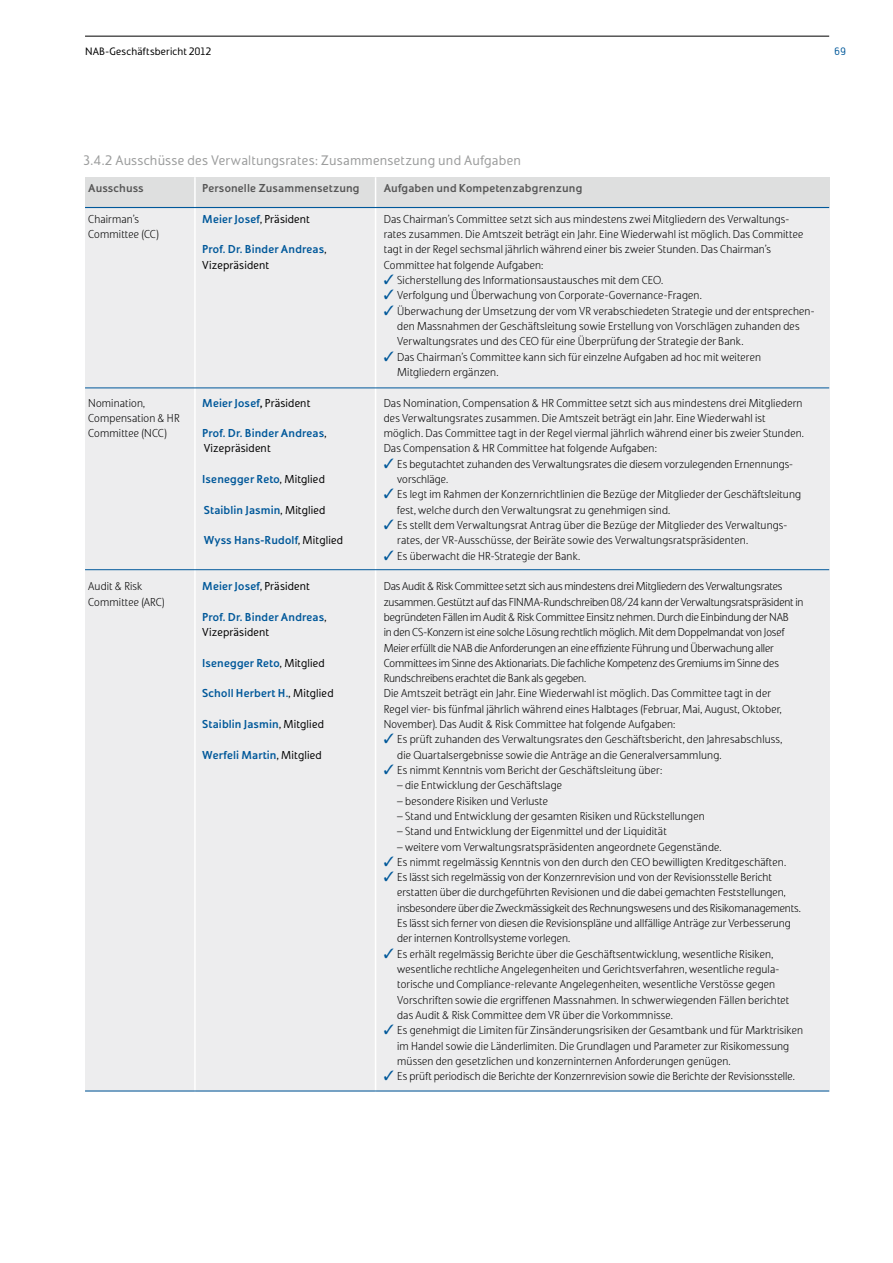
<style>
.page{position:relative;width:893px;height:1263px;background:#fff}
.page>*{position:absolute;margin:0;border:0;box-sizing:border-box;transform-origin:0 0}
.t1{font:13.5px "Solo Sans";letter-spacing:.01em;color:#9c9d9d}
.t2{font:300 11.25px/15.3px "Solo Sans";letter-spacing:.01em;color:#000}
.t3{font:300 11.25px/15.3px "Solo Sans";letter-spacing:-.015em;color:#000}
.t4{font:700 11.25px "Solo Sans";letter-spacing:.01em;color:#00589a}
.t5{font:700 11.25px "Solo Sans";letter-spacing:.005em;color:#565656}
.t6{font:11.25px "Solo Sans";letter-spacing:.01em;color:#000}
.t7{font:10.5px "Solo Sans";letter-spacing:.02em;color:#000}
.t8{font:10.5px "Solo Sans";color:#00589a}
.s1{font-weight:400;color:#000}
.s2{color:#00589a}
.s3{color:#000}
</style>
<div class="page">
<hr style="left:85px;top:36px;width:744px;height:1px;background:#000">
<div style="left:85px;top:177px;width:744px;height:914px;background:#ececed"></div>
<div style="left:85px;top:177px;width:744px;height:30px;background:#dddede"></div>
<hr style="left:194px;top:177px;width:2px;height:964px;background:#fff">
<hr style="left:375px;top:177px;width:1px;height:964px;background:#fff">
<hr style="left:85px;top:207px;width:744px;height:1px;background:#00589a">
<hr style="left:85px;top:388px;width:744px;height:1px;background:#00589a">
<hr style="left:85px;top:569px;width:744px;height:1px;background:#00589a">
<hr style="left:85px;top:1091px;width:744px;height:1px;background:#00589a">
<p class="t7" style="left:85px;top:45px;width:128px">NAB-Geschäftsbericht 2012</p>
<p class="t8" style="left:834px;top:45px;width:13px">69</p>
<p class="t1" style="left:84px;top:153px;width:439px">3.4.2 Ausschüsse des Verwaltungsrates: Zusammensetzung und Aufgaben</p>
<p class="t5" style="left:88px;top:182px;width:57px">Ausschuss</p>
<p class="t5" style="left:202px;top:182px;width:159px">Personelle Zusammensetzung</p>
<p class="t5" style="left:384px;top:182px;width:200px">Aufgaben und Kompetenzabgrenzung</p>
<p class="t2" style="left:88px;top:211px;width:52px">Chairman’s</p>
<p class="t4" style="left:202px;top:212px;width:109px">Meier Josef<span class="s1">, Präsident</span></p>
<p class="t2" style="left:384px;top:211px;width:407px">Das Chairman’s Committee setzt sich aus mindestens zwei Mitgliedern des Verwaltungs-</p>
<p class="t2" style="left:88px;top:227px;width:72px">Committee (CC)</p>
<p class="t2" style="left:384px;top:227px;width:421px">rates zusammen. Die Amtszeit beträgt ein Jahr. Eine Wiederwahl ist möglich. Das Committee</p>
<p class="t4" style="left:202px;top:243px;width:126px">Prof. Dr. Binder Andreas<span class="s1">,</span></p>
<p class="t2" style="left:384px;top:242px;width:389px">tagt in der Regel sechsmal jährlich während einer bis zweier Stunden. Das Chairman’s</p>
<p class="t6" style="left:202px;top:258px;width:69px">Vizepräsident</p>
<p class="t2" style="left:384px;top:257px;width:161px">Committee hat folgende Aufgaben:</p>
<p class="t2" style="left:384px;top:273px;width:281px"><span class="s2">✓</span> Sicherstellung des Informationsaustausches mit dem CEO.</p>
<p class="t2" style="left:384px;top:288px;width:320px"><span class="s2">✓</span> Verfolgung und Überwachung von Corporate-Governance-Fragen.</p>
<p class="t2" style="left:397px;top:303px;width:419px;text-indent:-13px"><span class="s2">✓</span> Überwachung der Umsetzung der vom VR verabschiedeten Strategie und der entsprechen&shy;den Massnahmen der Geschäftsleitung sowie Erstellung von Vorschlägen zuhanden des<br>Verwaltungsrates und des CEO für eine Überprüfung der Strategie der Bank.</p>
<p class="t2" style="left:397px;top:349px;width:365px;text-indent:-13px"><span class="s2">✓</span> Das Chairman’s Committee kann sich für einzelne Aufgaben ad hoc mit weiteren<br>Mitgliedern ergänzen.</p>
<p class="t2" style="left:88px;top:395px;width:59px">Nomination,</p>
<p class="t4" style="left:202px;top:396px;width:110px">Meier Josef<span class="s3">,</span> <span class="s1">Präsident</span></p>
<p class="t2" style="left:384px;top:395px;width:420px">Das Nomination, Compensation &amp; HR Committee setzt sich aus mindestens drei Mitgliedern</p>
<p class="t2" style="left:88px;top:410px;width:93px">Compensation &amp; HR</p>
<p class="t2" style="left:384px;top:410px;width:383px">des Verwaltungsrates zusammen. Die Amtszeit beträgt ein Jahr. Eine Wiederwahl ist</p>
<p class="t2" style="left:88px;top:426px;width:80px">Committee (NCC)</p>
<p class="t4" style="left:202px;top:426px;width:126px">Prof. Dr. Binder Andreas<span class="s1">,</span></p>
<p class="t2" style="left:384px;top:426px;width:422px">möglich. Das Committee tagt in der Regel viermal jährlich während einer bis zweier Stunden.</p>
<p class="t6" style="left:204px;top:442px;width:69px">Vizepräsident</p>
<p class="t2" style="left:384px;top:441px;width:275px">Das Compensation &amp; HR Committee hat folgende Aufgaben:</p>
<p class="t2" style="left:384px;top:456px;width:411px"><span class="s2">✓</span> Es begutachtet zuhanden des Verwaltungsrates die diesem vorzulegenden Ernennungs-</p>
<p class="t4" style="left:202px;top:472px;width:124px">Isenegger Reto<span class="s1">, Mitglied</span></p>
<p class="t2" style="left:397px;top:472px;width:52px">vorschläge.</p>
<p class="t2" style="left:384px;top:487px;width:419px"><span class="s2">✓</span> Es legt im Rahmen der Konzernrichtlinien die Bezüge der Mitglieder der Geschäftsleitung</p>
<p class="t4" style="left:204px;top:503px;width:123px">Staiblin Jasmin<span class="s1">, Mitglied</span></p>
<p class="t2" style="left:397px;top:502px;width:275px">fest, welche durch den Verwaltungsrat zu genehmigen sind.</p>
<p class="t2" style="left:384px;top:517px;width:405px"><span class="s2">✓</span> Es stellt dem Verwaltungsrat Antrag über die Bezüge der Mitglieder des Verwaltungs-</p>
<p class="t4" style="left:204px;top:534px;width:141px">Wyss Hans-Rudolf<span class="s1">, Mitglied</span></p>
<p class="t2" style="left:397px;top:533px;width:352px">rates, der VR-Ausschüsse, der Beiräte sowie des Verwaltungsratspräsidenten.</p>
<p class="t2" style="left:384px;top:548px;width:198px"><span class="s2">✓</span> Es überwacht die HR-Strategie der Bank.</p>
<p class="t2" style="left:88px;top:579px;width:56px">Audit &amp; Risk</p>
<p class="t4" style="left:202px;top:579px;width:109px">Meier Josef<span class="s1">, Präsident</span></p>
<p class="t3" style="left:384px;top:579px;width:400px">Das Audit &amp; Risk Committee setzt sich aus mindestens drei Mitgliedern des Verwaltungsrates</p>
<p class="t2" style="left:88px;top:594px;width:78px">Committee (ARC)</p>
<p class="t3" style="left:384px;top:594px;width:421px">zusammen. Gestützt auf das FINMA-Rundschreiben 08/24 kann der Verwaltungsratspräsident in</p>
<p class="t4" style="left:202px;top:610px;width:126px">Prof. Dr. Binder Andreas<span class="s1">,</span></p>
<p class="t3" style="left:384px;top:609px;width:407px">begründeten Fällen im Audit &amp; Risk Committee Einsitz nehmen. Durch die Einbindung der NAB</p>
<p class="t6" style="left:202px;top:626px;width:69px">Vizepräsident</p>
<p class="t3" style="left:384px;top:625px;width:402px">in den CS-Konzern ist eine solche Lösung rechtlich möglich. Mit dem Doppelmandat von Josef<br>Meier erfüllt die NAB die Anforderungen an eine effiziente Führung und Überwachung aller</p>
<p class="t4" style="left:202px;top:656px;width:124px">Isenegger Reto<span class="s1">, Mitglied</span></p>
<p class="t3" style="left:384px;top:655px;width:397px">Committees im Sinne des Aktionariats. Die fachliche Kompetenz des Gremiums im Sinne des<br>Rundschreibens erachtet die Bank als gegeben.</p>
<p class="t4" style="left:202px;top:687px;width:133px">Scholl Herbert H.<span class="s1">, Mitglied</span></p>
<p class="t2" style="left:384px;top:686px;width:400px">Die Amtszeit beträgt ein Jahr. Eine Wiederwahl ist möglich. Das Committee tagt in der<br>Regel vier- bis fünfmal jährlich während eines Halbtages (Februar, Mai, August, Oktober,</p>
<p class="t4" style="left:202px;top:717px;width:123px">Staiblin Jasmin<span class="s1">, Mitglied</span></p>
<p class="t2" style="left:384px;top:716px;width:293px">November). Das Audit &amp; Risk Committee hat folgende Aufgaben:</p>
<p class="t2" style="left:384px;top:732px;width:400px"><span class="s2">✓</span> Es prüft zuhanden des Verwaltungsrates den Geschäftsbericht, den Jahresabschluss,</p>
<p class="t4" style="left:202px;top:748px;width:121px">Werfeli Martin<span class="s1">, Mitglied</span></p>
<p class="t2" style="left:397px;top:747px;width:326px">die Quartalsergebnisse sowie die Anträge an die Generalversammlung.</p>
<p class="t2" style="left:384px;top:762px;width:280px"><span class="s2">✓</span> Es nimmt Kenntnis vom Bericht der Geschäftsleitung über:</p>
<p class="t2" style="left:397px;top:778px;width:166px">– die Entwicklung der Geschäftslage</p>
<p class="t2" style="left:397px;top:793px;width:152px">– besondere Risiken und Verluste</p>
<p class="t2" style="left:397px;top:808px;width:309px">– Stand und Entwicklung der gesamten Risiken und Rückstellungen</p>
<p class="t2" style="left:397px;top:824px;width:271px">– Stand und Entwicklung der Eigenmittel und der Liquidität</p>
<p class="t2" style="left:397px;top:839px;width:326px">– weitere vom Verwaltungsratspräsidenten angeordnete Gegenstände.</p>
<p class="t2" style="left:384px;top:854px;width:404px"><span class="s2">✓</span> Es nimmt regelmässig Kenntnis von den durch den CEO bewilligten Kreditgeschäften.</p>
<p class="t2" style="left:397px;top:870px;width:405px;text-indent:-13px"><span class="s2">✓</span> Es lässt sich regelmässig von der Konzernrevision und von der Revisionsstelle Bericht erstatten über die durchgeführten Revisionen und die dabei gemachten Feststellungen, insbesondere über die Zweckmässigkeit des Rechnungswesens und des Risikomanagements.<br>Es lässt sich ferner von diesen die Revisionspläne und allfällige Anträge zur Verbesserung der internen Kontrollsysteme vorlegen.</p>
<p class="t2" style="left:397px;top:946px;width:394px;text-indent:-13px"><span class="s2">✓</span> Es erhält regelmässig Berichte über die Geschäftsentwicklung, wesentliche Risiken, wesentliche rechtliche Angelegenheiten und Gerichtsverfahren, wesentliche regula&shy;torische und Compliance-relevante Angelegenheiten, wesentliche Verstösse gegen Vorschriften sowie die ergriffenen Massnahmen. In schwerwiegenden Fällen berichtet das Audit &amp; Risk Committee dem VR über die Vorkommnisse.</p>
<p class="t2" style="left:397px;top:1023px;width:407px;text-indent:-13px"><span class="s2">✓</span> Es genehmigt die Limiten für Zinsänderungsrisiken der Gesamtbank und für Marktrisiken im Handel sowie die Länderlimiten. Die Grundlagen und Parameter zur Risikomessung müssen den gesetzlichen und konzerninternen Anforderungen genügen.</p>
<p class="t2" style="left:384px;top:1068px;width:413px"><span class="s2">✓</span> Es prüft periodisch die Berichte der Konzernrevision sowie die Berichte der Revisionsstelle.</p>
</div>
